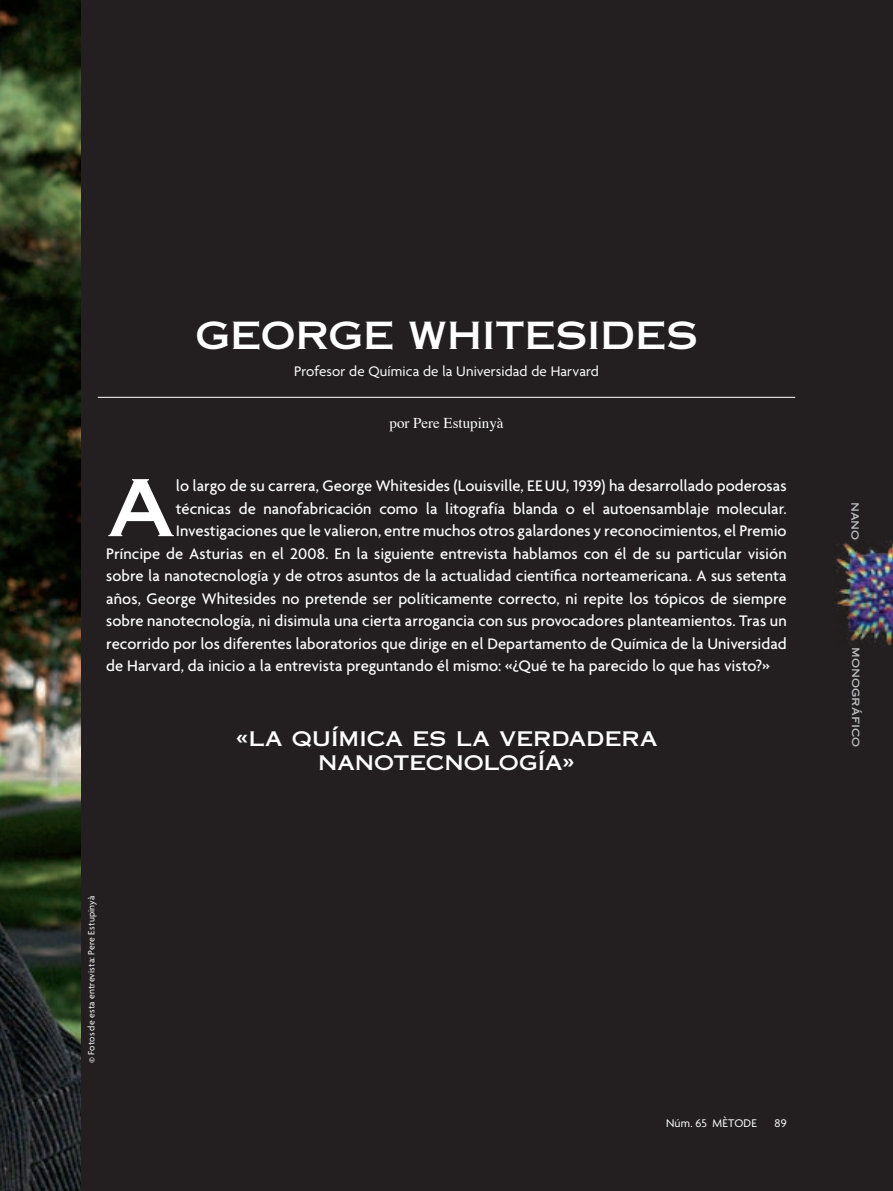
<style>
.page{position:relative;width:893px;height:1191px;background:#fff}
.page>*{position:absolute;margin:0;border:0;box-sizing:border-box;transform-origin:0 0}
.t1{font:78.3px "Copperplate Thirty One AB";color:#fff}
.t2{font:37.5px "Copperplate Thirty One AB";letter-spacing:-.015em;color:#fff}
.t3{font:24px/24px "Copperplate Thirty One AB";letter-spacing:-.01em;color:#fff;text-align:center}
.t4{font:500 16.5px "Agenda";color:#fff}
.t5{font:15px "Agenda";letter-spacing:.01em;color:#fff}
.t6{font:15px "Times";color:#fff}
.t7{font:12px "Copperplate Thirty One AB";letter-spacing:.005em;color:#bcbdc0}
.t8{font:12px "Agenda";letter-spacing:.025em;color:#fff}
.t9{font:9.75px "Agenda";letter-spacing:.02em;color:#fff}
</style>
<div class="page">
<div style="left:68px;top:0;width:825px;height:1191px;background:#231f20"></div>
<img style="left:836px;top:540px;width:57px;height:106px">
<img style="left:0;top:0;width:81px;height:1191px">
<hr style="left:98px;top:397px;width:697px;height:1px;background:#fff">
<h2 class="t2" style="left:195px;top:314px;width:504px">GEORGE WHITESIDES</h2>
<p class="t5" style="left:294px;top:365px;width:306px">Profesor de Química de la Universidad de Harvard</p>
<p class="t6" style="left:389px;top:416px;width:116px">por Pere Estupinyà</p>
<h1 class="t1" style="left:106px;top:463px;width:71px">A</h1>
<p class="t4" style="left:176px;top:479px;width:612px">lo largo de su carrera, George Whitesides (Louisville, EE UU, 1939) ha desarrollado poderosas</p>
<p class="t4" style="left:176px;top:502px;width:612px">técnicas de nanofabricación como la litografía blanda o el autoensamblaje molecular.</p>
<p class="t4" style="left:176px;top:524px;width:612px">Investigaciones que le valieron, entre muchos otros galardones y reconocimientos, el Premio</p>
<p class="t4" style="left:106px;top:547px;width:682px">Príncipe de Asturias en el 2008. En la siguiente entrevista hablamos con él de su particular visión</p>
<p class="t4" style="left:106px;top:569px;width:682px">sobre la nanotecnología y de otros asuntos de la actualidad científica norteamericana. A sus setenta</p>
<p class="t4" style="left:106px;top:592px;width:682px">años, George Whitesides no pretende ser políticamente correcto, ni repite los tópicos de siempre</p>
<p class="t4" style="left:106px;top:614px;width:682px">sobre nanotecnología, ni disimula una cierta arrogancia con sus provocadores planteamientos. Tras un</p>
<p class="t4" style="left:106px;top:637px;width:682px">recorrido por los diferentes laboratorios que dirige en el Departamento de Química de la Universidad</p>
<p class="t4" style="left:106px;top:659px;width:665px">de Harvard, da inicio a la entrevista preguntando él mismo: «¿Qué te ha parecido lo que has visto?»</p>
<h3 class="t3" style="left:236px;top:725px;width:423px">«la química es la verdadera nanotecnología»</h3>
<p class="t9" style="left:88px;top:1063px;width:169px;rotate:-90deg">© Fotos de esta entrevista: Pere Estupinyà</p>
<p class="t8" style="left:666px;top:1118px;width:92px">Núm. 65 MÈTODE</p>
<p class="t8" style="left:775px;top:1118px;width:14px">89</p>
<p class="t7" style="left:863px;top:501px;width:40px;rotate:90deg">nano</p>
<p class="t7" style="left:863px;top:647px;width:102px;rotate:90deg">monográfico</p>
</div>
